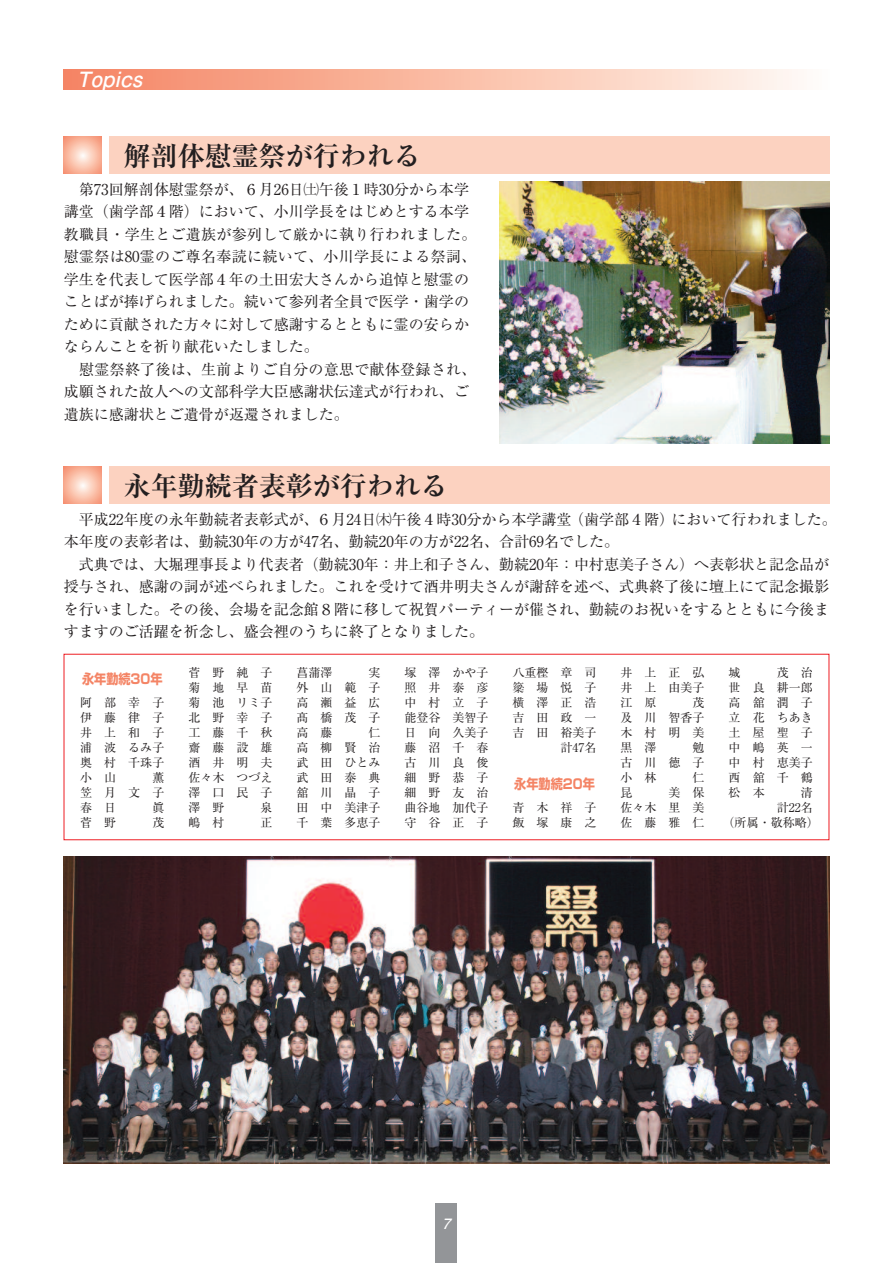
<style>
.page{position:relative;width:893px;height:1263px;background:#fff}
.page>*{position:absolute;margin:0;border:0;box-sizing:border-box;transform-origin:0 0}
.t1{font:700 27px "Ryumin Pr 6 N";color:#231f20}
.t2{font:italic 700 21px "Futo Go B101 Pro";color:#fff}
.t3{font:15px/22.5px "Ryumin Pr 6 N";color:#231f20}
.t4{font:italic 700 14.25px "Futo Go B101 Pro";color:#fff}
.t5{font:700 13.5px "Shin Go Pr 6 N";color:#f48465;scale:.9 1}
.t6{font:12px/15px "Ryumin Pr 6 N";letter-spacing:1em;color:#231f20;text-align:justify}
</style>
<div class="page">
<div style="left:109px;top:136px;width:720px;height:38px;background:#fcd2c0"></div>
<svg style="left:64px;top:136px;width:37px;height:38px"></svg>
<div style="left:436px;top:1203px;width:21px;height:60px;background:#939598"></div>
<div style="left:64px;top:69px;width:765px;height:21px;background:linear-gradient(to right,#f5825e,#fffaf4)"></div>
<img style="left:64px;top:856px;width:765px;height:308px">
<div style="left:109px;top:466px;width:720px;height:38px;background:#fcd2c0"></div>
<svg style="left:64px;top:466px;width:37px;height:38px"></svg>
<img style="left:499px;top:182px;width:330px;height:262px">
<h2 class="t2" style="left:77px;top:63px;width:72px">Topics</h2>
<h1 class="t1" style="left:124px;top:134px;width:298px">解剖体慰霊祭が行われる</h1>
<p class="t3" style="left:64px;top:177px;width:414px;text-indent:15px">第73回解剖体慰霊祭が、６月26日㈯午後１時30分から本学講堂（歯学部４階）において、小川学長をはじめとする本学教職員・学生とご遺族が参列して厳かに執り行われました。慰霊祭は80霊のご尊名奉読に続いて、小川学長による祭詞、学生を代表して医学部４年の土田宏大さんから追悼と慰霊のことばが捧げられました。続いて参列者全員で医学・歯学のために貢献された方々に対して感謝するとともに霊の安らかならんことを祈り献花いたしました。</p>
<p class="t3" style="left:64px;top:357px;width:414px;text-indent:15px">慰霊祭終了後は、生前よりご自分の意思で献体登録され、成願された故人への文部科学大臣感謝状伝達式が行われ、ご遺族に感謝状とご遺骨が返還されました。</p>
<h1 class="t1" style="left:124px;top:464px;width:325px">永年勤続者表彰が行われる</h1>
<p class="t3" style="left:64px;top:507px;width:774px;text-indent:15px">平成22年度の永年勤続者表彰式が、６月24日㈭午後４時30分から本学講堂（歯学部４階）において行われました。本年度の表彰者は、勤続30年の方が47名、勤続20年の方が22名、合計69名でした。</p>
<p class="t3" style="left:64px;top:552px;width:767px;text-align:justify;text-indent:15px">式典では、大堀理事長より代表者（勤続30年：井上和子さん、勤続20年：中村恵美子さん）へ表彰状と記念品が授与され、感謝の詞が述べられました。これを受けて酒井明夫さんが謝辞を述べ、式典終了後に壇上にて記念撮影を行いました。その後、会場を記念館８階に移して祝賀パーティーが催され、勤続のお祝いをするとともに今後ますますのご活躍を祈念し、盛会裡のうちに終了となりました。</p>
<p class="t5" style="left:82px;top:668px;width:91px">永年勤続30年</p>
<p class="t6" style="left:80px;top:694px;width:85px">阿部幸子伊藤律子井上和子浦 波 るみ子奥 村 千珠子小 山</p>
<p class="t6" style="left:404px;top:664px;width:85px">塚 澤 かや子照井泰彦中村立子能登谷 美智子日 向 久美子藤沼千春古川良俊細野恭子細野友治曲谷地 加代子守谷正子</p>
<p class="t6" style="left:512px;top:664px;width:85px;text-align:right">八重樫 章 司簗場悦子横澤正浩吉田政一吉 田 裕美子計47名</p>
<p class="t6" style="left:188px;top:664px;width:85px">菅野純子菊地早苗菊 池 リミ子北野幸子工藤千秋齋藤設雄酒井明夫佐々木 つづえ澤口民子澤 野</p>
<p class="t6" style="left:296px;top:664px;width:37px">菖蒲澤</p>
<p class="t6" style="left:728px;top:664px;width:85px;text-indent:48px">茂 治世 良 耕一郎高舘潤子立 花 ちあき土屋聖子中嶋英一中 村 恵美子西舘千鶴松 本</p>
<p class="t6" style="left:620px;top:664px;width:85px">井上正弘井 上 由美子江 原</p>
<p class="t6" style="left:296px;top:664px;width:85px;text-indent:72px">実外山範子高瀬益広髙橋茂子高 藤</p>
<p class="t6" style="left:728px;top:664px;width:13px">城</p>
<p class="t6" style="left:620px;top:694px;width:85px;text-indent:72px">茂及 川 智香子木村明美黒 澤</p>
<p class="t6" style="left:296px;top:724px;width:85px;text-indent:72px">仁高柳賢治武 田 ひとみ武田泰典舘川晶子田 中 美津子千 葉 多恵子</p>
<p class="t6" style="left:620px;top:739px;width:85px;text-indent:72px">勉古川徳子小 林</p>
<p class="t6" style="left:80px;top:769px;width:85px;text-indent:72px">薫笠月文子春 日</p>
<p class="t6" style="left:692px;top:769px;width:13px">仁</p>
<p class="t5" style="left:514px;top:773px;width:91px">永年勤続20年</p>
<p class="t6" style="left:512px;top:799px;width:85px">青木祥子飯塚康之</p>
<p class="t6" style="left:620px;top:784px;width:85px;text-indent:48px">美 保佐々木 里 美佐藤雅仁</p>
<p class="t6" style="left:800px;top:784px;width:13px">清</p>
<p class="t6" style="left:776px;top:799px;width:37px">計22名</p>
<p class="t6" style="left:722px;top:814px;width:97px">（所属・敬称略）</p>
<p class="t6" style="left:620px;top:784px;width:13px">昆</p>
<p class="t6" style="left:260px;top:799px;width:13px">泉</p>
<p class="t6" style="left:152px;top:799px;width:13px">眞</p>
<p class="t6" style="left:188px;top:814px;width:37px">嶋 村</p>
<p class="t6" style="left:260px;top:814px;width:13px">正</p>
<p class="t6" style="left:80px;top:814px;width:37px">菅 野</p>
<p class="t6" style="left:152px;top:814px;width:13px">茂</p>
<p class="t4" style="left:442px;top:1212px;width:13px">7</p>
</div>
